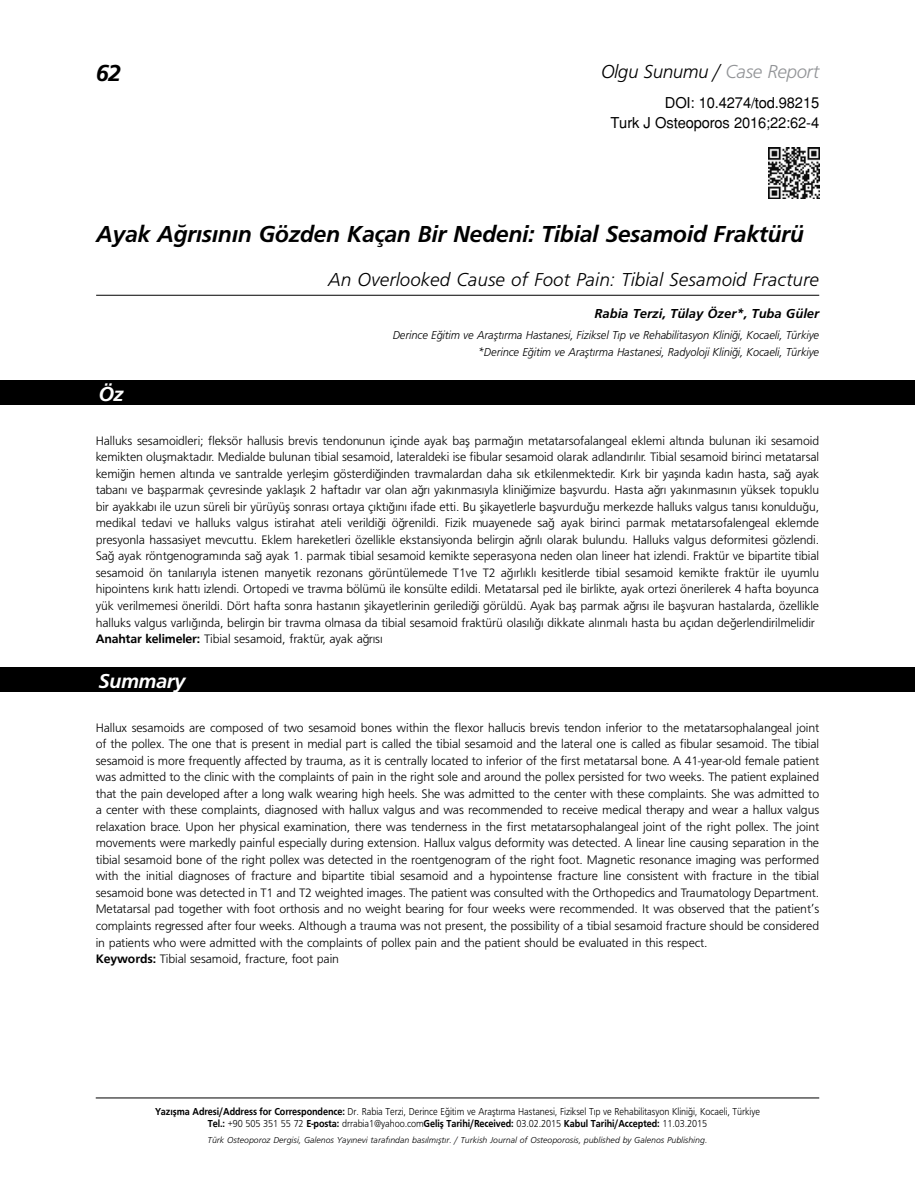
<style>
.page{position:relative;width:915px;height:1191px;background:#fff}
.page>*{position:absolute;margin:0;border:0;box-sizing:border-box;transform-origin:0 0}
.t1{font:24px "Frugal Bold Italic Tr";letter-spacing:-.015em;color:#000}
.t2{font:21px "Frugal Bold Italic Tr";letter-spacing:-.025em;color:#fff}
.t3{font:19.5px "Frugal Italic Tr";color:#000}
.t4{font:19.5px "Frugal Italic Tr";letter-spacing:-.025em;color:#000}
.t5{font:15px/19.5px "Helvetica Normal Tr";letter-spacing:-.01em;color:#000;text-align:right}
.t6{font:13.5px "Frugal Bold Italic Tr";color:#000}
.t7{font:12.75px/16.5px "Frugal Normal Tr";letter-spacing:-.01em;color:#000}
.t8{font:12px/17.1px "Frugal Italic Tr";letter-spacing:-.01em;color:#000;text-align:right;scale:.95 1}
.t9{font:10.5px "Frugal Normal Tr";letter-spacing:-.01em;color:#000;scale:.9 1}
.t10{font:10.5px "Frugal Bold Tr";letter-spacing:-.01em;color:#000;scale:.9 1}
.t11{font:9px "Frugal Italic Tr";color:#000}
.s1{color:#939598}
.s2{font-family:"Frugal Bold Tr"}
.s3{font-family:"Frugal Normal Tr"}
</style>
<div class="page">
<hr style="left:96px;top:1097px;width:723px;height:1px;background:#000">
<img style="left:768px;top:147px;width:51px;height:51px">
<hr style="left:96px;top:295px;width:723px;height:1px;background:#000">
<div style="left:0;top:380px;width:914px;height:25px;background:#000"></div>
<div style="left:0;top:667px;width:914px;height:25px;background:#000"></div>
<h1 class="t1" style="left:96px;top:59px;width:27px">62</h1>
<h3 class="t4" style="left:601px;top:60px;width:219px">Olgu Sunumu / <span class="s1">Case Report</span></h3>
<p class="t5" style="left:610px;top:93px;width:210px">DOI: 10.4274/tod.98215<br>Turk J Osteoporos 2016;22:62-4</p>
<h1 class="t1" style="left:96px;top:220px;width:709px">Ayak Ağrısının Gözden Kaçan Bir Nedeni: Tibial Sesamoid Fraktürü</h1>
<h3 class="t3" style="left:328px;top:269px;width:492px">An Overlooked Cause of Foot Pain: Tibial Sesamoid Fracture</h3>
<h2 class="t2" style="left:98px;top:382px;width:27px">Öz</h2>
<p class="t6" style="left:594px;top:305px;width:226px">Rabia Terzi, Tülay Özer*, Tuba Güler</p>
<p class="t8" style="left:392px;top:326px;width:450px">Derince Eğitim ve Araştırma Hastanesi, Fiziksel Tıp ve Rehabilitasyon Kliniği, Kocaeli, Türkiye *Derince Eğitim ve Araştırma Hastanesi, Radyoloji Kliniği, Kocaeli, Türkiye</p>
<p class="t7" style="left:96px;top:432px;width:724px">Halluks sesamoidleri; fleksör hallusis brevis tendonunun içinde ayak baş parmağın metatarsofalangeal eklemi altında bulunan iki sesamoid kemikten oluşmaktadır. Medialde bulunan tibial sesamoid, lateraldeki ise fibular sesamoid olarak adlandırılır. Tibial sesamoid birinci metatarsal kemiğin hemen altında ve santralde yerleşim gösterdiğinden travmalardan daha sık etkilenmektedir. Kırk bir yaşında kadın hasta, sağ ayak tabanı ve başparmak çevresinde yaklaşık 2 haftadır var olan ağrı yakınmasıyla kliniğimize başvurdu. Hasta ağrı yakınmasının yüksek topuklu bir ayakkabı ile uzun süreli bir yürüyüş sonrası ortaya çıktığını ifade etti. Bu şikayetlerle başvurduğu merkezde halluks valgus tanısı konulduğu, medikal tedavi ve halluks valgus istirahat ateli verildiği öğrenildi. Fizik muayenede sağ ayak birinci parmak metatarsofalengeal eklemde presyonla hassasiyet mevcuttu. Eklem hareketleri özellikle ekstansiyonda belirgin ağrılı olarak bulundu. Halluks valgus deformitesi gözlendi.<br>Sağ ayak röntgenogramında sağ ayak 1. parmak tibial sesamoid kemikte seperasyona neden olan lineer hat izlendi. Fraktür ve bipartite tibial sesamoid ön tanılarıyla istenen manyetik rezonans görüntülemede T1ve T2 ağırlıklı kesitlerde tibial sesamoid kemikte fraktür ile uyumlu hipointens kırık hattı izlendi. Ortopedi ve travma bölümü ile konsülte edildi. Metatarsal ped ile birlikte, ayak ortezi önerilerek 4 hafta boyunca yük verilmemesi önerildi. Dört hafta sonra hastanın şikayetlerinin gerilediği görüldü. Ayak baş parmak ağrısı ile başvuran hastalarda, özellikle halluks valgus varlığında, belirgin bir travma olmasa da tibial sesamoid fraktürü olasılığı dikkate alınmalı hasta bu açıdan değerlendirilmelidir <span class="s2">Anahtar kelimeler:</span> Tibial sesamoid, fraktür, ayak ağrısı</p>
<h2 class="t2" style="left:98px;top:669px;width:88px">Summary</h2>
<p class="t7" style="left:96px;top:719px;width:724px">Hallux sesamoids are composed of two sesamoid bones within the flexor hallucis brevis tendon inferior to the metatarsophalangeal joint of the pollex. The one that is present in medial part is called the tibial sesamoid and the lateral one is called as fibular sesamoid. The tibial sesamoid is more frequently affected by trauma, as it is centrally located to inferior of the first metatarsal bone. A 41-year-old female patient was admitted to the clinic with the complaints of pain in the right sole and around the pollex persisted for two weeks. The patient explained that the pain developed after a long walk wearing high heels. She was admitted to the center with these complaints. She was admitted to a center with these complaints, diagnosed with hallux valgus and was recommended to receive medical therapy and wear a hallux valgus relaxation brace. Upon her physical examination, there was tenderness in the first metatarsophalangeal joint of the right pollex. The joint movements were markedly painful especially during extension. Hallux valgus deformity was detected. A linear line causing separation in the tibial sesamoid bone of the right pollex was detected in the roentgenogram of the right foot. Magnetic resonance imaging was performed with the initial diagnoses of fracture and bipartite tibial sesamoid and a hypointense fracture line consistent with fracture in the tibial sesamoid bone was detected in T1 and T2 weighted images. The patient was consulted with the Orthopedics and Traumatology Department.<br>Metatarsal pad together with foot orthosis and no weight bearing for four weeks were recommended. It was observed that the patient’s complaints regressed after four weeks. Although a trauma was not present, the possibility of a tibial sesamoid fracture should be considered in patients who were admitted with the complaints of pollex pain and the patient should be evaluated in this respect.<br><span class="s2">Keywords:</span> Tibial sesamoid, fracture, foot pain</p>
<p class="t9" style="left:155px;top:1105px;width:673px"><span class="s2">Yaz›flma Adresi/Address for Correspondence:</span> Dr. Rabia Terzi, Derince Eğitim ve Araştırma Hastanesi, Fiziksel Tıp ve Rehabilitasyon Kliniği, Kocaeli, Türkiye</p>
<p class="t10" style="left:208px;top:1117px;width:556px">Tel.: <span class="s3">+90 505 351 55 72</span> E-posta: <span class="s3">drrabia1@yahoo.com</span>Geliş Tarihi/Received: <span class="s3">03.02.2015</span> Kabul Tarihi/Accepted: <span class="s3">11.03.2015</span></p>
<p class="t11" style="left:207px;top:1134px;width:501px">Türk Osteoporoz Dergisi, Galenos Yayınevi taraf›ndan bas›lm›flt›r. / Turkish Journal of Osteoporosis, published by Galenos Publishing.</p>
</div>
